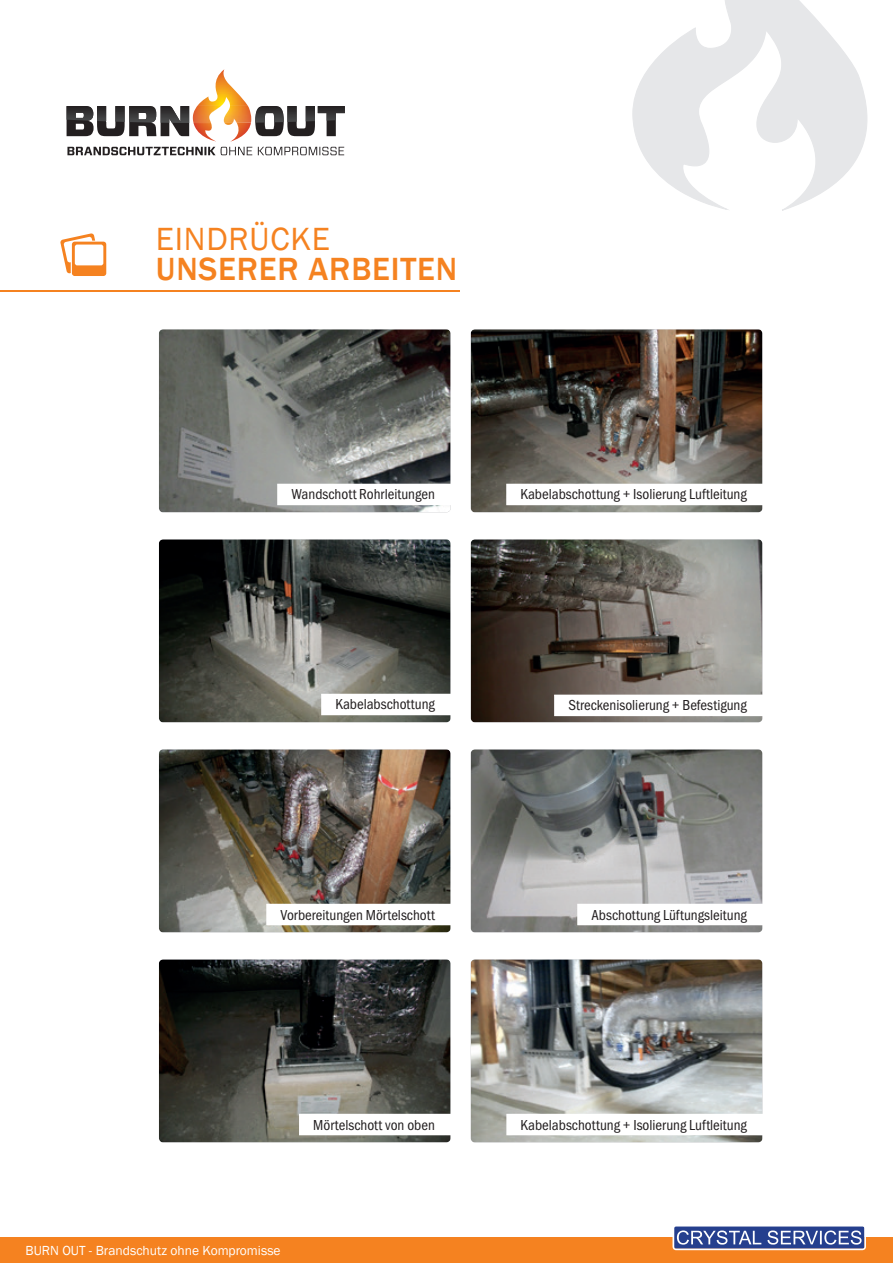
<style>
.page{position:relative;width:893px;height:1263px;background:#fff}
.page>*{position:absolute;margin:0;border:0;box-sizing:border-box;transform-origin:0 0}
.t1{font:500 33px "Franklin Gothic";letter-spacing:.025em;color:#f58220}
.t2{font:33px "Franklin Gothic";letter-spacing:.025em;color:#f58220}
.t3{font:15px "Franklin Gothic URW Con Boo";color:#231f20}
.t4{font:13.5px "Franklin Gothic";color:#fff}
</style>
<div class="page">
<div style="left:0;top:1237px;width:893px;height:26px;background:#f58220"></div>
<svg style="left:672px;top:1226px;width:194px;height:24px;background:#6273ab"></svg>
<svg style="left:632px;top:0;width:235px;height:211px;fill:#ebecee"></svg>
<svg style="left:67px;top:147px;width:277px;height:8px"></svg>
<img style="left:203px;top:136px;width:12px;height:5px">
<img style="left:230px;top:136px;width:12px;height:6px">
<svg style="left:67px;top:69px;width:278px;height:67px"></svg>
<img style="left:67px;top:106px;width:26px;height:15px">
<svg style="left:159px;top:329px;width:292px;height:184px;background:#6e706d"></svg>
<img style="left:470px;top:329px;width:293px;height:184px">
<svg style="left:159px;top:539px;width:292px;height:184px;background:#474944"></svg>
<svg style="left:470px;top:539px;width:293px;height:184px;background:#68625b"></svg>
<img style="left:159px;top:749px;width:292px;height:184px">
<svg style="left:470px;top:749px;width:293px;height:184px;background:#898a89"></svg>
<svg style="left:159px;top:959px;width:292px;height:184px;background:#3e3f3a"></svg>
<img style="left:470px;top:959px;width:293px;height:184px">
<hr style="left:0;top:290px;width:460px;height:2px;background:#f58220">
<svg style="left:60px;top:233px;width:46px;height:43px"></svg>
<svg style="left:506px;top:484px;width:257px;height:21px"></svg>
<svg style="left:277px;top:484px;width:174px;height:21px"></svg>
<svg style="left:554px;top:695px;width:209px;height:21px"></svg>
<svg style="left:321px;top:694px;width:130px;height:21px"></svg>
<svg style="left:266px;top:904px;width:185px;height:21px"></svg>
<svg style="left:577px;top:904px;width:186px;height:21px"></svg>
<svg style="left:299px;top:1114px;width:152px;height:21px"></svg>
<svg style="left:506px;top:1114px;width:257px;height:21px"></svg>
<h1 class="t2" style="left:156px;top:219px;width:176px">EINDRÜCKE</h1>
<h1 class="t1" style="left:156px;top:249px;width:303px">UNSERER ARBEITEN</h1>
<p class="t3" style="left:291px;top:485px;width:145px">Wandschott Rohrleitungen</p>
<p class="t3" style="left:520px;top:485px;width:228px">Kabelabschottung + Isolierung Luftleitung</p>
<p class="t3" style="left:335px;top:695px;width:101px">Kabelabschottung</p>
<p class="t3" style="left:568px;top:696px;width:180px">Streckenisolierung + Befestigung</p>
<p class="t3" style="left:281px;top:905px;width:156px">Vorbereitungen Mörtelschott</p>
<p class="t3" style="left:591px;top:905px;width:157px">Abschottung Lüftungsleitung</p>
<p class="t3" style="left:313px;top:1115px;width:123px">Mörtelschott von oben</p>
<p class="t3" style="left:521px;top:1115px;width:228px">Kabelabschottung + Isolierung Luftleitung</p>
<p class="t4" style="left:26px;top:1241px;width:257px">BURN OUT - Brandschutz ohne Kompromisse</p>
</div>
